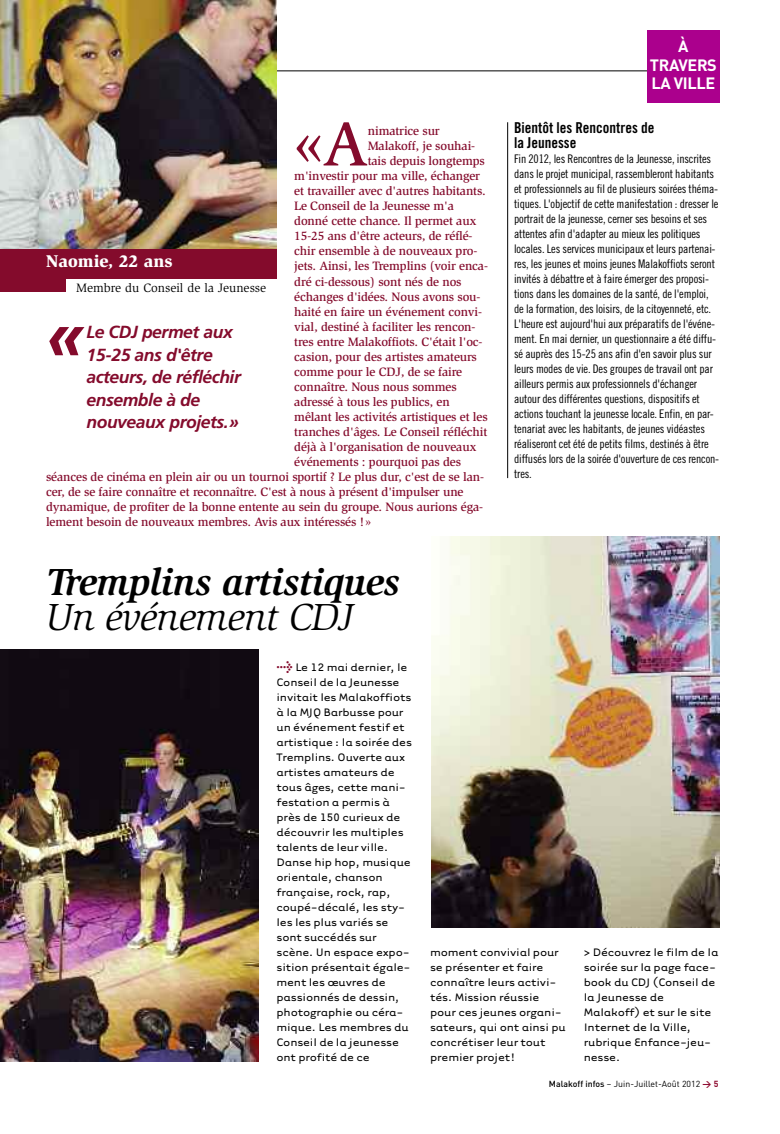
<style>
.page{position:relative;width:780px;height:1134px;background:#fff}
.page>*{position:absolute;margin:0;border:0;box-sizing:border-box;transform-origin:0 0}
.t1{font:italic 700 68.75px "Frutiger";color:#840b2c}
.t2{font:500 64.5px "Slimbach";color:#840b2c}
.t3{font:italic 700 38.75px "Slimbach";letter-spacing:-.015em;color:#000}
.t4{font:italic 38.75px "Slimbach";letter-spacing:-.015em;color:#000}
.t5{font:italic 700 17.5px/22.5px "Frutiger";letter-spacing:-.025em;color:#840b2c}
.t6{font:900 17.5px "Slimbach";color:#fff}
.t7{font:700 16.25px/18.8px "DIN";letter-spacing:-.025em;color:#fff;text-align:center}
.t8{font:15px/15px "Trade Gothic Bold Cond Twenty";color:#000}
.t9{font:500 12.5px "Slimbach";letter-spacing:-.01em;color:#840b2c}
.t10{font:12.5px/15px "Tarzana Wide";letter-spacing:-.015em;color:#000}
.t11{font:12.5px "Slimbach";color:#000}
.t12{font:11.88px/15px "Trade Gothic Cond Eighteen";letter-spacing:-.015em;color:#000}
.t13{font:8.75px "DIN";color:#000}
.s1{font-family:"Meta Plus";font-weight:700;font-size:13.12px;color:#840b2c}
.s2{font-weight:500}
.s3{font-weight:700;color:#900e32}
</style>
<div class="page">
<hr style="left:46px;top:71px;width:673px;height:1px;background:#000">
<div style="left:647px;top:30px;width:72px;height:73px;background:#ab008d"></div>
<img style="left:0;top:650px;width:259px;height:411px">
<hr style="left:507px;top:122px;width:1px;height:356px;background:#000">
<img style="left:431px;top:536px;width:288px;height:391px">
<img style="left:0;top:0;width:276px;height:249px">
<div style="left:0;top:249px;width:276px;height:43px;background:#840b2c"></div>
<div style="left:66px;top:279px;width:210px;height:23px;background:#fff"></div>
<h2 class="t2" style="left:294px;top:119px;width:75px">«A</h2>
<p class="t9" style="left:368px;top:126px;width:73px">nimatrice sur</p>
<p class="t9" style="left:367px;top:141px;width:109px">Malakoff, je souhai-</p>
<p class="t9" style="left:367px;top:156px;width:119px">tais depuis longtemps</p>
<p class="t9" style="left:294px;top:171px;width:187px">m'investir pour ma ville, échanger</p>
<p class="t9" style="left:294px;top:186px;width:193px">et travailler avec d'autres habitants.</p>
<p class="t9" style="left:294px;top:201px;width:161px">Le Conseil de la Jeunesse m'a</p>
<p class="t9" style="left:294px;top:216px;width:184px">donné cette chance. Il permet aux</p>
<p class="t9" style="left:294px;top:231px;width:180px">15-25 ans d'être acteurs, de réflé-</p>
<p class="t9" style="left:294px;top:246px;width:185px">chir ensemble à de nouveaux pro-</p>
<p class="t9" style="left:294px;top:261px;width:195px">jets. Ainsi, les Tremplins (voir enca-</p>
<p class="t9" style="left:294px;top:276px;width:169px">dré ci-dessous) sont nés de nos</p>
<p class="t9" style="left:294px;top:291px;width:188px">échanges d'idées. Nous avons sou-</p>
<p class="t9" style="left:294px;top:306px;width:189px">haité en faire un événement convi-</p>
<p class="t9" style="left:294px;top:321px;width:183px">vial, destiné à faciliter les rencon-</p>
<p class="t9" style="left:294px;top:336px;width:190px">tres entre Malakoffiots. C'était l'oc-</p>
<p class="t9" style="left:294px;top:351px;width:184px">casion, pour des artistes amateurs</p>
<p class="t9" style="left:294px;top:366px;width:169px">comme pour le CDJ, de se faire</p>
<p class="t9" style="left:294px;top:381px;width:164px">connaître. Nous nous sommes</p>
<p class="t9" style="left:294px;top:396px;width:157px">adressé à tous les publics, en</p>
<p class="t9" style="left:294px;top:411px;width:195px">mêlant les activités artistiques et les</p>
<p class="t9" style="left:294px;top:426px;width:195px">tranches d'âges. Le Conseil réfléchit</p>
<p class="t9" style="left:294px;top:441px;width:184px">déjà à l'organisation de nouveaux</p>
<p class="t9" style="left:294px;top:456px;width:168px">événements : pourquoi pas des</p>
<p class="t9" style="left:46px;top:471px;width:439px">séances de cinéma en plein air ou un tournoi sportif ? Le plus dur, c'est de se lan-</p>
<p class="t9" style="left:46px;top:486px;width:419px">cer, de se faire connaître et reconnaître. C'est à nous à présent d'impulser une</p>
<p class="t9" style="left:46px;top:501px;width:438px">dynamique, de profiter de la bonne entente au sein du groupe. Nous aurions éga-</p>
<p class="t9" style="left:46px;top:516px;width:326px">lement besoin de nouveaux membres. Avis aux intéressés ! »</p>
<h3 class="t6" style="left:46px;top:254px;width:128px">Naomie, 22 ans</h3>
<p class="t11" style="left:76px;top:283px;width:191px">Membre du Conseil de la Jeunesse</p>
<h1 class="t1" style="left:46px;top:308px;width:44px">«</h1>
<h3 class="t5" style="left:86px;top:322px;width:156px">Le CDJ permet aux<br>15-25 ans d'être acteurs, de réfléchir ensemble à de nouveaux projets.»</h3>
<h3 class="t3" style="left:46px;top:567px;width:355px">Tremplins artistiques</h3>
<h3 class="t4" style="left:46px;top:602px;width:308px">Un événement CDJ</h3>
<h3 class="t7" style="left:649px;top:37px;width:69px">À<br>TRAVERS<br>LA VILLE</h3>
<p class="t8" style="left:514px;top:121px;width:142px">Bientôt les Rencontres de la Jeunesse</p>
<p class="t12" style="left:514px;top:152px;width:206px">Fin 2012, les Rencontres de la Jeunesse, inscrites dans le projet municipal, rassembleront habitants et professionnels au fil de plusieurs soirées théma&shy;tiques. L'objectif de cette manifestation : dresser le portrait de la jeunesse, cerner ses besoins et ses attentes afin d'adapter au mieux les politiques locales. Les services municipaux et leurs partenai&shy;res, les jeunes et moins jeunes Malakoffiots seront invités à débattre et à faire émerger des proposi&shy;tions dans les domaines de la santé, de l'emploi, de la formation, des loisirs, de la citoyenneté, etc.<br>L'heure est aujourd'hui aux préparatifs de l'événe&shy;ment. En mai dernier, un questionnaire a été diffu&shy;sé auprès des 15-25 ans afin d'en savoir plus sur leurs modes de vie. Des groupes de travail ont par ailleurs permis aux professionnels d'échanger autour des différentes questions, dispositifs et actions touchant la jeunesse locale. Enfin, en par&shy;tenariat avec les habitants, de jeunes vidéastes réaliseront cet été de petits films, destinés à être diffusés lors de la soirée d'ouverture de ces rencon&shy;tres.</p>
<p class="t10" style="left:276px;top:659px;width:137px"><span class="s1">&gt;</span> Le 12 mai dernier, le<br>Conseil de la Jeunesse invitait les Malakoffiots à la MJQ Barbusse pour un événement festif et artistique : la soirée des<br>Tremplins. Ouverte aux artistes amateurs de tous âges, cette mani&shy;festation a permis à près de 150 curieux de découvrir les multiples talents de leur ville.<br>Danse hip hop, musique orientale, chanson française, rock, rap, coupé-décalé, les sty&shy;les les plus variés se sont succédés sur scène. Un espace expo&shy;sition présentait égale&shy;ment les œuvres de passionnés de dessin, photographie ou céra&shy;mique. Les membres du<br>Conseil de la jeunesse ont profité de ce</p>
<p class="t10" style="left:430px;top:944px;width:137px">moment convivial pour se présenter et faire connaître leurs activi&shy;tés. Mission réussie pour ces jeunes organi&shy;sateurs, qui ont ainsi pu concrétiser leur tout premier projet!</p>
<p class="t10" style="left:583px;top:944px;width:136px">&gt; Découvrez le film de la soirée sur la page face&shy;book du CDJ (Conseil de la Jeunesse de<br>Malakoff) et sur le site<br>Internet de la Ville, rubrique Enfance-jeu&shy;nesse.</p>
<p class="t13" style="left:549px;top:1079px;width:171px"><span class="s2">Malakoff infos</span> – Juin-Juillet-Août 2012 <span class="s3">&gt; 5</span></p>
</div>
